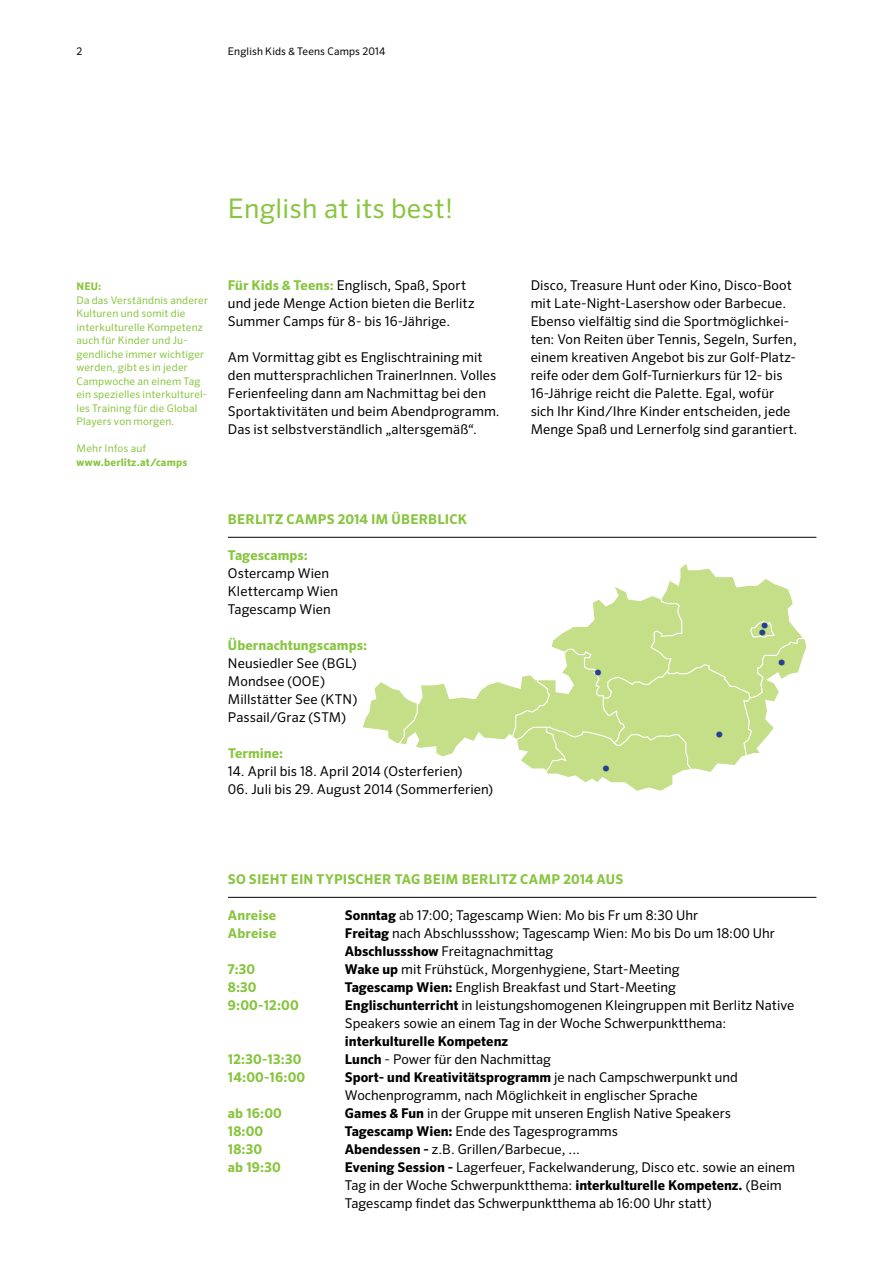
<style>
.page{position:relative;width:893px;height:1263px;background:#fff}
.page>*{position:absolute;margin:0;border:0;box-sizing:border-box;transform-origin:0 0}
.t1{font:27px "Sero Pro";letter-spacing:.01em;color:#88c540}
.t2{font:24.3px "Sero Pro";color:#25408f}
.t3{font:13.5px/18px "Sero Pro";color:#000}
.t4{font:700 13.5px "Sero Pro";letter-spacing:.01em;color:#88c540}
.t5{font:700 13.5px "Sero Pro";color:#000}
.t6{font:10.5px/13.5px "Sero Pro";letter-spacing:.015em;color:#88c540}
.t7{font:10.5px "Sero Pro";letter-spacing:.015em;color:#000}
.t8{font:700 10.5px "Sero Pro";letter-spacing:.02em;color:#88c540}
.s1{font-weight:700;color:#88c540}
.s2{font-weight:700}
</style>
<div class="page">
<hr style="left:228px;top:897px;width:588px;height:1px;background:#000">
<hr style="left:228px;top:537px;width:588px;height:1px;background:#000">
<svg style="left:363px;top:564px;width:444px;height:227px"></svg>
<svg style="left:398px;top:702px;width:20px;height:43px"></svg>
<svg style="left:511px;top:597px;width:294px;height:176px"></svg>
<p class="t7" style="left:77px;top:45px;width:7px">2</p>
<p class="t7" style="left:228px;top:45px;width:159px">English Kids &amp; Teens Camps 2014</p>
<h1 class="t1" style="left:228px;top:192px;width:227px">English at its best!</h1>
<p class="t8" style="left:77px;top:280px;width:26px">NEU:</p>
<p class="t6" style="left:77px;top:293px;width:133px">Da das Verständnis anderer<br>Kulturen und somit die interkulturelle Kompetenz auch für Kinder und Ju&shy;gendliche immer wichtiger werden, gibt es in jeder<br>Campwoche an einem Tag ein spezielles interkulturel&shy;les Training für die Global<br>Players von morgen.</p>
<p class="t6" style="left:77px;top:441px;width:71px">Mehr Infos auf</p>
<p class="t8" style="left:77px;top:455px;width:112px">www.berlitz.at/camps</p>
<p class="t3" style="left:228px;top:276px;width:248px"><span class="s1">Für Kids &amp; Teens:</span> Englisch, Spaß, Sport und jede Menge Action bieten die Berlitz<br>Summer Camps für 8- bis 16-Jährige.</p>
<p class="t3" style="left:228px;top:348px;width:273px">Am Vormittag gibt es Englischtraining mit den muttersprachlichen TrainerInnen. Volles Ferienfeeling dann am Nachmittag bei den Sportaktivitäten und beim Abendprogramm.<br>Das ist selbstverständlich „altersgemäß“.</p>
<p class="t4" style="left:228px;top:511px;width:241px">BERLITZ CAMPS 2014 IM ÜBERBLICK</p>
<p class="t4" style="left:228px;top:547px;width:82px">Tagescamps:</p>
<p class="t3" style="left:228px;top:564px;width:112px">Ostercamp Wien<br>Klettercamp Wien<br>Tagescamp Wien</p>
<p class="t4" style="left:228px;top:637px;width:141px">Übernachtungscamps:</p>
<p class="t3" style="left:228px;top:654px;width:131px">Neusiedler See (BGL)<br>Mondsee (OOE)<br>Millstätter See (KTN)<br>Passail/Graz (STM)</p>
<p class="t4" style="left:228px;top:745px;width:57px">Termine:</p>
<p class="t3" style="left:228px;top:762px;width:236px">14. April bis 18. April 2014 (Osterferien)</p>
<p class="t3" style="left:228px;top:780px;width:267px">06. Juli bis 29. August 2014 (Sommerferien)</p>
<p class="t3" style="left:531px;top:276px;width:268px">Disco, Treasure Hunt oder Kino, Disco-Boot mit Late-Night-Lasershow oder Barbecue.<br>Ebenso vielfältig sind die Sportmöglichkei&shy;ten: Von Reiten über Tennis, Segeln, Surfen, einem kreativen Angebot bis zur Golf-Platz&shy;reife oder dem Golf-Turnierkurs für 12- bis 16-Jährige reicht die Palette. Egal, wofür sich Ihr Kind/Ihre Kinder entscheiden, jede Menge Spaß und Lernerfolg sind garantiert.</p>
<h2 class="t2" style="left:592px;top:658px;width:13px">•</h2>
<h2 class="t2" style="left:600px;top:754px;width:13px">•</h2>
<h2 class="t2" style="left:714px;top:720px;width:13px">•</h2>
<h2 class="t2" style="left:759px;top:611px;width:13px">•</h2>
<h2 class="t2" style="left:757px;top:617px;width:13px">•</h2>
<h2 class="t2" style="left:776px;top:648px;width:13px">•</h2>
<p class="t4" style="left:228px;top:871px;width:397px">SO SIEHT EIN TYPISCHER TAG BEIM BERLITZ CAMP 2014 AUS</p>
<p class="t4" style="left:228px;top:907px;width:50px">Anreise</p>
<p class="t3" style="left:345px;top:906px;width:355px"><span class="s2">Sonntag</span> ab 17:00; Tagescamp Wien: Mo bis Fr um 8:30 Uhr</p>
<p class="t4" style="left:228px;top:925px;width:50px">Abreise</p>
<p class="t3" style="left:345px;top:924px;width:431px"><span class="s2">Freitag</span> nach Abschlussshow; Tagescamp Wien: Mo bis Do um 18:00 Uhr<br><span class="s2">Abschlussshow</span> Freitagnachmittag</p>
<p class="t4" style="left:228px;top:961px;width:29px">7:30</p>
<p class="t3" style="left:345px;top:960px;width:336px"><span class="s2">Wake up</span> mit Frühstück, Morgenhygiene, Start-Meeting</p>
<p class="t4" style="left:228px;top:979px;width:30px">8:30</p>
<p class="t3" style="left:345px;top:978px;width:332px"><span class="s2">Tagescamp Wien:</span> English Breakfast und Start-Meeting</p>
<p class="t4" style="left:228px;top:997px;width:72px">9:00-12:00</p>
<p class="t3" style="left:345px;top:996px;width:451px"><span class="s2">Englischunterricht</span> in leistungshomogenen Kleingruppen mit Berlitz Native<br>Speakers sowie an einem Tag in der Woche Schwerpunktthema:</p>
<p class="t5" style="left:345px;top:1033px;width:165px">interkulturelle Kompetenz</p>
<p class="t4" style="left:228px;top:1051px;width:75px">12:30-13:30</p>
<p class="t3" style="left:345px;top:1050px;width:208px"><span class="s2">Lunch</span> - Power für den Nachmittag</p>
<p class="t4" style="left:228px;top:1069px;width:79px">14:00-16:00</p>
<p class="t3" style="left:345px;top:1068px;width:394px"><span class="s2">Sport- und Kreativitätsprogramm</span> je nach Campschwerpunkt und<br>Wochenprogramm, nach Möglichkeit in englischer Sprache</p>
<p class="t4" style="left:228px;top:1105px;width:56px">ab 16:00</p>
<p class="t3" style="left:345px;top:1104px;width:387px"><span class="s2">Games &amp; Fun</span> in der Gruppe mit unseren English Native Speakers</p>
<p class="t4" style="left:228px;top:1123px;width:37px">18:00</p>
<p class="t3" style="left:345px;top:1122px;width:274px"><span class="s2">Tagescamp Wien:</span> Ende des Tagesprogramms</p>
<p class="t4" style="left:228px;top:1141px;width:36px">18:30</p>
<p class="t3" style="left:345px;top:1140px;width:237px"><span class="s2">Abendessen -</span> z.B. Grillen/Barbecue, ...</p>
<p class="t4" style="left:228px;top:1159px;width:54px">ab 19:30</p>
<p class="t3" style="left:345px;top:1158px;width:452px"><span class="s2">Evening Session -</span> Lagerfeuer, Fackelwanderung, Disco etc. sowie an einem<br>Tag in der Woche Schwerpunktthema: <span class="s2">interkulturelle Kompetenz.</span> (Beim<br>Tagescamp findet das Schwerpunktthema ab 16:00 Uhr statt)</p>
</div>
